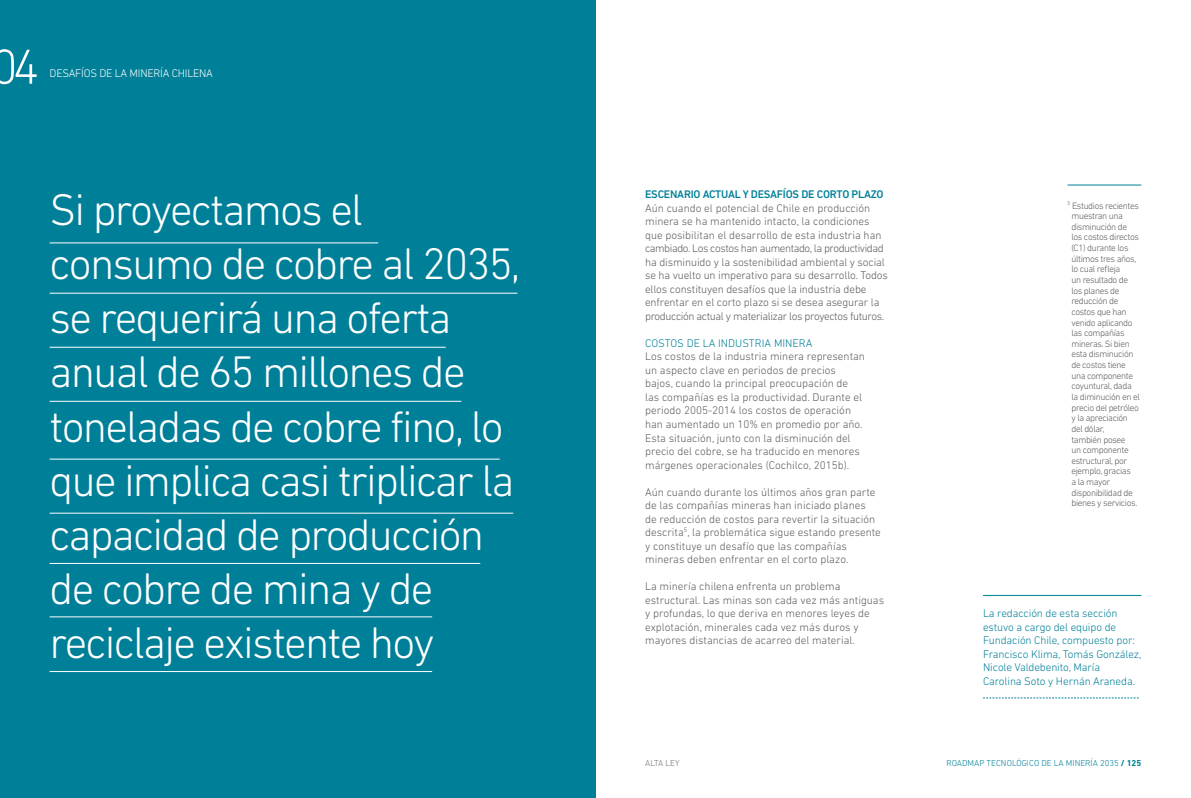
<style>
.page{position:relative;width:1191px;height:798px;background:#fff}
.page>*{position:absolute;margin:0;border:0;box-sizing:border-box;transform-origin:0 0}
.t1{font:300 50px "DIN Next LT Pro";color:#fff}
.t2{font:300 45px/54px "DIN Next LT Pro";letter-spacing:-.04em;color:#fff}
.t3{font:300 11.25px/13.5px "DIN Next LT Pro";color:#5c5c58}
.t4{font:300 11.25px/13.5px "DIN Next LT Pro";letter-spacing:-.01em;color:#008098}
.t5{font:500 11.25px "DIN Next LT Pro";letter-spacing:-.02em;color:#008098}
.t6{font:300 11.25px "DIN Next LT Pro";color:#fff}
.t7{font:300 9.38px/10.6px "DIN Next LT Pro";letter-spacing:-.04em;color:#5c5c58}
.t8{font:300 8.75px "DIN Next LT Pro";color:#008098}
.t9{font:300 8.75px "DIN Next LT Pro";color:#727277}
.s1{font-weight:700}
</style>
<div class="page">
<div style="left:0;top:0;width:595px;height:797px;background:#008098"></div>
<hr style="left:50px;top:242px;width:328px;height:1px;background:#fff">
<hr style="left:50px;top:293px;width:467px;height:1px;background:#fff">
<hr style="left:50px;top:347px;width:395px;height:1px;background:#fff">
<hr style="left:50px;top:401px;width:411px;height:1px;background:#fff">
<hr style="left:50px;top:458px;width:450px;height:1px;background:#fff">
<hr style="left:50px;top:512px;width:463px;height:1px;background:#fff">
<hr style="left:50px;top:563px;width:430px;height:1px;background:#fff">
<hr style="left:50px;top:616px;width:382px;height:1px;background:#fff">
<hr style="left:50px;top:671px;width:382px;height:1px;background:#fff">
<hr style="left:1067px;top:185px;width:74px;height:1px;background:#008098">
<svg style="left:983px;top:697px;width:155px;height:1px"></svg>
<hr style="left:983px;top:595px;width:158px;height:1px;background:#008098">
<h1 class="t1" style="left:-9px;top:38px;width:50px">04</h1>
<p class="t6" style="left:50px;top:66px;width:8px">desaf</p>
<p class="t6" style="left:81px;top:66px;width:56px">íosdelaminer</p>
<p class="t6" style="left:160px;top:66px;width:19px">ía chilena</p>
<h2 class="t2" style="left:50px;top:182px;width:472px">Si proyectamos el consumo de cobre al 2035, se requerirá una oferta anual de 65 millones de toneladas de cobre fino, lo que implica casi triplicar la capacidad de producción de cobre de mina y de reciclaje existente hoy</h2>
<p class="t5" style="left:645px;top:188px;width:14px">ESCEN</p>
<p class="t5" style="left:677px;top:188px;width:208px">ARIO ACTUAL Y DESAFÍOS DE CORTO PLAZO</p>
<p class="t3" style="left:645px;top:201px;width:244px">Aún cuando el potencial de Chile en producción minera se ha mantenido intacto, la condiciones que posibilitan el desarrollo de esta industria han cambiado. Los costos han aumentado, la productividad ha disminuido y la sostenibilidad ambiental y social se ha vuelto un imperativo para su desarrollo. Todos ellos constituyen desafíos que la industria debe enfrentar en el corto plazo si se desea asegurar la producción actual y materializar los proyectos futuros.</p>
<p class="t4" style="left:645px;top:336px;width:14px">Costos</p>
<p class="t4" style="left:687px;top:336px;width:39px">delaindustria</p>
<p class="t4" style="left:774px;top:336px;width:8px">minera</p>
<p class="t3" style="left:645px;top:349px;width:221px">Los costos de la industria minera representan un aspecto clave en periodos de precios bajos, cuando la principal preocupación de las compañías es la productividad. Durante el periodo 2005-2014 los costos de operación han aumentado un 10% en promedio por año.<br>Esta situación, junto con la disminución del precio del cobre, se ha traducido en menores márgenes operacionales (Cochilco, 2015b).</p>
<p class="t3" style="left:645px;top:484px;width:237px">Aún cuando durante los últimos años gran parte de las compañías mineras han iniciado planes<br>de reducción de costos para revertir la situación descrita<sup>5</sup>, la problemática sigue estando presente y constituye un desafío que las compañías mineras deben enfrentar en el corto plazo.</p>
<p class="t3" style="left:645px;top:579px;width:240px">La minería chilena enfrenta un problema estructural. Las minas son cada vez más antiguas y profundas, lo que deriva en menores leyes de explotación, minerales cada vez más duros y mayores distancias de acarreo del material.</p>
<p class="t9" style="left:645px;top:757px;width:36px">alta ley</p>
<p class="t7" style="left:1071px;top:200px;width:70px;text-indent:-4px"><sup>5</sup> Estudios recientes muestran una disminución de los costos directos (C1) durante los últimos tres años, lo cual refleja<br>un resultado de los planes de reducción de costos que han venido aplicando las compañías mineras. Si bien esta disminución de costos tiene una componente coyuntural, dada la diminución en el precio del petróleo y la apreciación del dólar,<br>también posee<br>un componente estructural, por ejemplo, gracias<br>a la mayor disponibilidad de bienes y servicios.</p>
<p class="t4" style="left:983px;top:606px;width:160px">La redacción de esta sección estuvo a cargo del equipo de<br>Fundación Chile, compuesto por:<br>Francisco Klima, Tomás González,<br>Nicole Valdebenito, María<br>Carolina Soto y Hernán Araneda.</p>
<p class="t8" style="left:946px;top:757px;width:7px">roadmap</p>
<p class="t8" style="left:986px;top:757px;width:6px">tecnol</p>
<p class="t8" style="left:1016px;top:757px;width:11px">ógico</p>
<p class="t8" style="left:1041px;top:757px;width:31px">delaminer</p>
<p class="t8" style="left:1090px;top:757px;width:52px">ía 2035 <span class="s1">/ 125</span></p>
</div>
